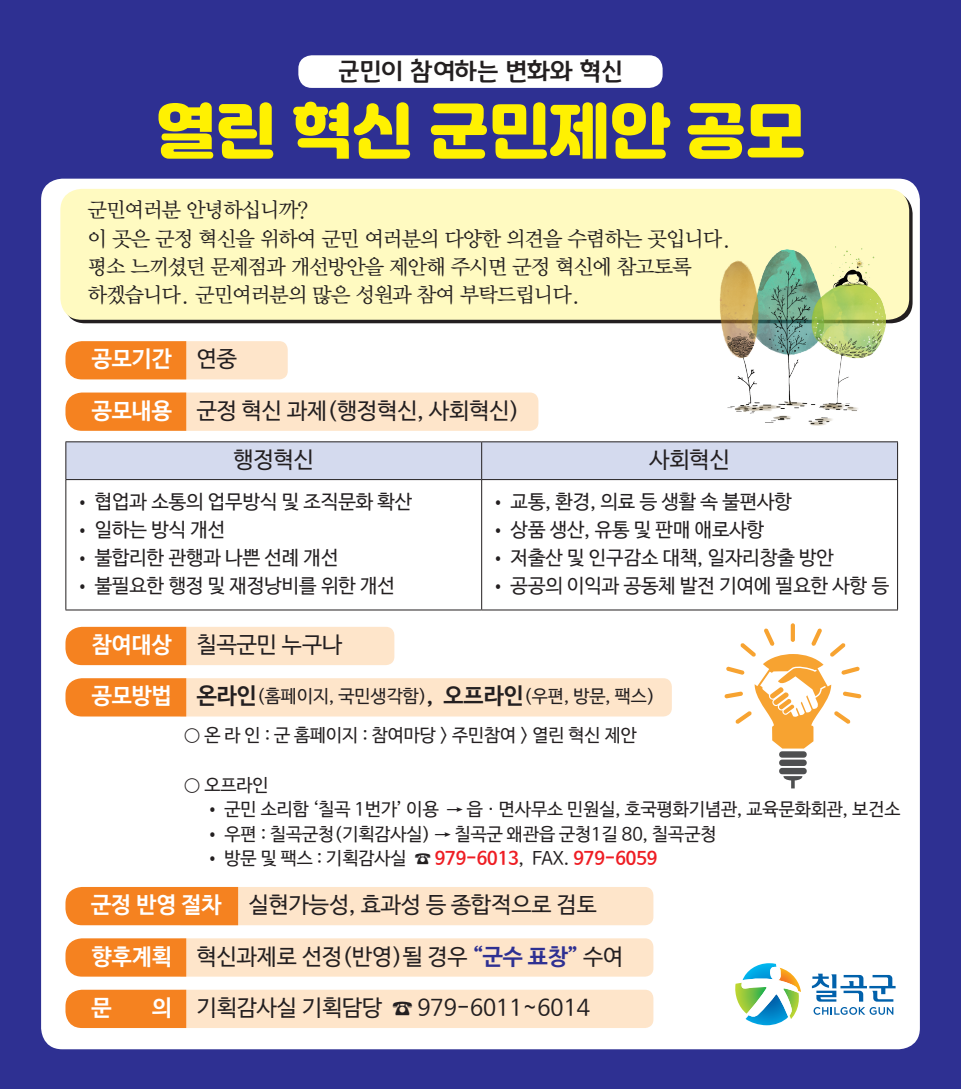
<style>
.page{position:relative;width:961px;height:1089px;background:#2e3092}
.page>*{position:absolute;margin:0;border:0;box-sizing:border-box;transform-origin:0 0}
.t1{font:60px "ygotjalnanfont";color:#fff101}
.t2{font:25.5px "Gyeonggi Title M";color:#231f20}
.t3{font:22.5px/49.1px "Nanum Barun Gothic OTF";color:#231f20}
.t4{font:22.5px "Nanum Barun Gothic OTF Bold";color:#fff}
.t5{font:21px/28.2px "YDVY Mj O135";letter-spacing:-.06em;color:#231f20}
.t6{font:19.5px "Nanum Barun Gothic OTF";color:#231f20}
.t7{font:18px "Nanum Barun Gothic OTF";color:#231f20}
.s1{font-family:"Nanum Barun Gothic OTF";color:#231f20}
.s2{font-family:"Nanum Barun Gothic OTF Bold";color:#fff}
.s3{font-size:18px}
.s4{font-family:"Nanum Barun Gothic OTF Bold";font-size:22.5px;color:#fff}
.s5{font-family:"Nanum Barun Gothic OTF Bold";font-size:22.5px}
.s6{font-family:"Nanum Barun Gothic OTF Bold";color:#ee1d23}
.s7{font-family:"Nanum Barun Gothic OTF Bold";color:#2e3092}
</style>
<div class="page">
<div style="left:41px;top:179px;width:879px;height:870px;background:#fff;border-radius:21px"></div>
<div style="left:298px;top:55px;width:365px;height:33px;background:#fff;border-radius:14px"></div>
<div style="left:64px;top:192px;width:849px;height:131px;background:#231f20;border-radius:21px"></div>
<div style="left:60px;top:189px;width:849px;height:131px;background:#fffac1;border-radius:21px"></div>
<svg style="left:65px;top:341px;width:223px;height:38px"></svg>
<svg style="left:65px;top:627px;width:329px;height:38px"></svg>
<svg style="left:65px;top:938px;width:588px;height:38px"></svg>
<svg style="left:65px;top:989px;width:588px;height:39px"></svg>
<svg style="left:65px;top:887px;width:588px;height:38px"></svg>
<svg style="left:65px;top:392px;width:473px;height:39px"></svg>
<div style="left:66px;top:442px;width:831px;height:37px;background:#d4daee"></div>
<hr style="left:65px;top:441px;width:417px;height:1px;background:#231f20">
<hr style="left:65px;top:442px;width:1px;height:37px;background:#231f20">
<hr style="left:482px;top:441px;width:416px;height:1px;background:#231f20">
<hr style="left:481px;top:442px;width:1px;height:37px;background:#231f20">
<hr style="left:897px;top:442px;width:1px;height:37px;background:#231f20">
<hr style="left:65px;top:479px;width:417px;height:1px;background:#231f20">
<hr style="left:65px;top:480px;width:1px;height:129px;background:#231f20">
<hr style="left:482px;top:479px;width:416px;height:1px;background:#231f20">
<hr style="left:481px;top:480px;width:1px;height:129px;background:#231f20">
<hr style="left:897px;top:480px;width:1px;height:129px;background:#231f20">
<hr style="left:65px;top:609px;width:417px;height:1px;background:#231f20">
<hr style="left:482px;top:609px;width:416px;height:1px;background:#231f20">
<svg style="left:65px;top:678px;width:607px;height:38px"></svg>
<svg style="left:724px;top:623px;width:137px;height:165px"></svg>
<svg style="left:735px;top:963px;width:161px;height:63px"></svg>
<img style="left:719px;top:247px;width:166px;height:179px">
<h2 class="t2" style="left:338px;top:56px;width:286px">군민이 참여하는 변화와 혁신</h2>
<h1 class="t1" style="left:155px;top:90px;width:652px">열린 혁신 군민제안 공모</h1>
<p class="t5" style="left:88px;top:195px;width:646px">군민여러분 안녕하십니까?<br>이 곳은 군정 혁신을 위하여 군민 여러분의 다양한 의견을 수렴하는 곳입니다. 평소 느끼셨던 문제점과 개선방안을 제안해 주시면 군정 혁신에 참고토록 하겠습니다. 군민여러분의 많은 성원과 참여 부탁드립니다.</p>
<p class="t4" style="left:92px;top:347px;width:147px">공모기간 <span class="s1">연중</span></p>
<p class="t3" style="left:234px;top:387px;width:287px;text-indent:-142px"><span class="s2">공모내용</span> 군정 혁신 과제(행정혁신, 사회혁신) 행정혁신</p>
<p class="t3" style="left:649px;top:436px;width:82px">사회혁신</p>
<p class="t6" style="left:74px;top:492px;width:339px"><span class="s3">•</span> 협업과 소통의 업무방식 및 조직문화 확산</p>
<p class="t6" style="left:74px;top:520px;width:152px"><span class="s3">•</span> 일하는 방식 개선</p>
<p class="t6" style="left:74px;top:548px;width:266px"><span class="s3">•</span> 불합리한 관행과 나쁜 선례 개선</p>
<p class="t6" style="left:74px;top:575px;width:322px"><span class="s3">•</span> 불필요한 행정 및 재정낭비를 위한 개선</p>
<p class="t3" style="left:92px;top:621px;width:252px"><span class="s2">참여대상</span> 칠곡군민 누구나</p>
<p class="t6" style="left:490px;top:492px;width:303px"><span class="s3">•</span> 교통, 환경, 의료 등 생활 속 불편사항</p>
<p class="t6" style="left:490px;top:520px;width:276px"><span class="s3">•</span> 상품 생산, 유통 및 판매 애로사항</p>
<p class="t6" style="left:490px;top:548px;width:345px"><span class="s3">•</span> 저출산 및 인구감소 대책, 일자리창출 방안</p>
<p class="t6" style="left:490px;top:575px;width:400px"><span class="s3">•</span> 공공의 이익과 공동체 발전 기여에 필요한 사항 등</p>
<p class="t7" style="left:92px;top:687px;width:565px"><span class="s4">공모방법</span> <span class="s5">온라인</span>(홈페이지, 국민생각함)<span class="s5">, 오프라인</span>(우편, 방문, 팩스)</p>
<p class="t7" style="left:184px;top:726px;width:454px">○ 온 라 인 : 군 홈페이지 : 참여마당 &gt; 주민참여 &gt; 열린 혁신 제안</p>
<p class="t7" style="left:184px;top:775px;width:86px">○ 오프라인</p>
<p class="t7" style="left:204px;top:800px;width:697px">• 군민 소리함 ‘칠곡 1번가’ 이용 → 읍ㆍ면사무소 민원실, 호국평화기념관, 교육문화회관, 보건소</p>
<p class="t7" style="left:204px;top:824px;width:513px">• 우편 : 칠곡군청(기획감사실) → 칠곡군 왜관읍 군청1길 80, 칠곡군청</p>
<p class="t7" style="left:204px;top:849px;width:454px">• 방문 및 팩스 : 기획감사실 ☎ <span class="s6">979-6013</span>, FAX. <span class="s6">979-6059</span></p>
<p class="t3" style="left:91px;top:881px;width:507px"><span class="s2">군정 반영 절차</span> 실현가능성, 효과성 등 종합적으로 검토</p>
<p class="t3" style="left:92px;top:932px;width:533px"><span class="s2">향후계획</span> 혁신과제로 선정(반영)될 경우 <span class="s7">“군수 표창”</span> 수여</p>
<p class="t4" style="left:92px;top:996px;width:22px">문</p>
<p class="t3" style="left:152px;top:984px;width:440px"><span class="s2">의</span> 기획감사실 기획담당 ☎ 979-6011~6014</p>
</div>
